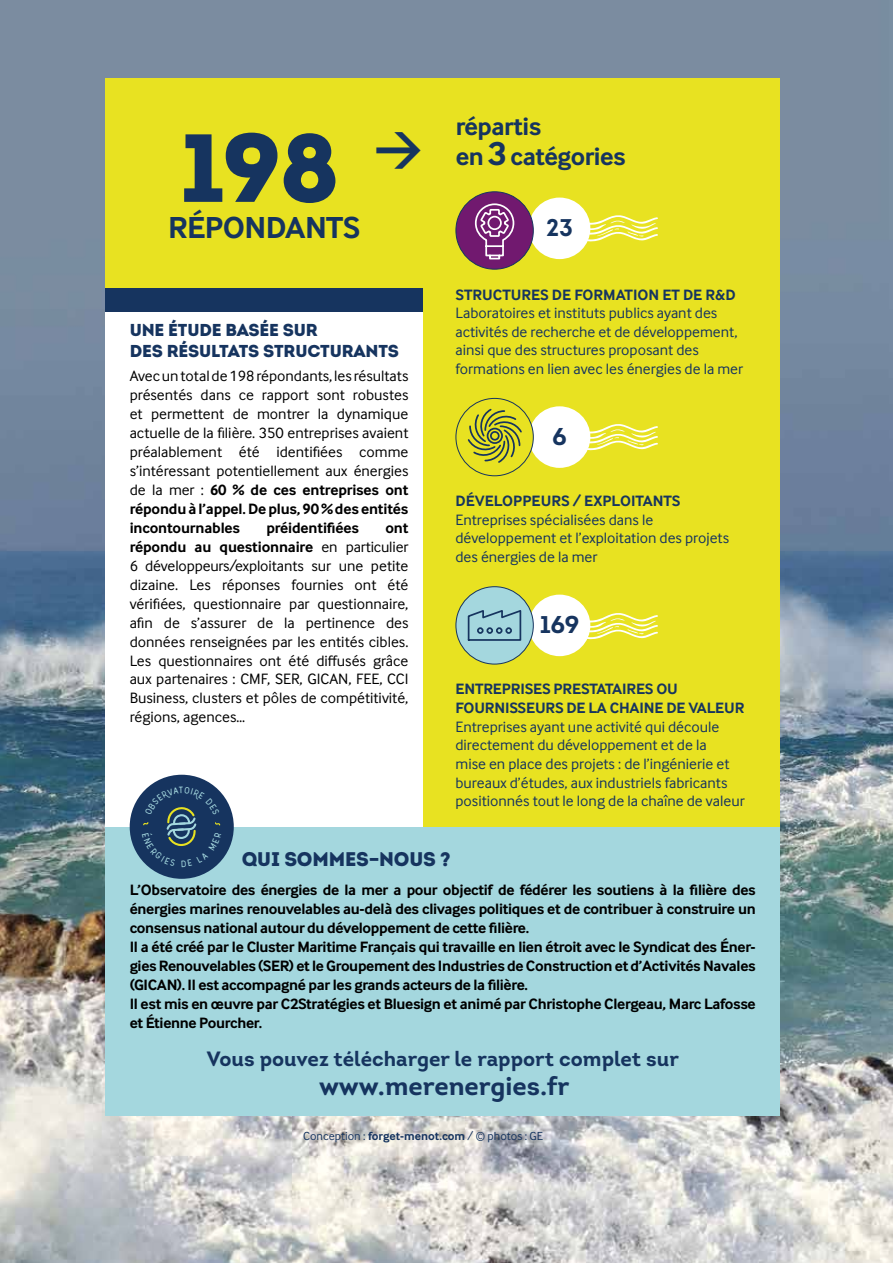
<style>
.page{position:relative;width:893px;height:1263px;background:#fff}
.page>*{position:absolute;margin:0;border:0;box-sizing:border-box;transform-origin:0 0}
.t1{font:900 96.45px "Intro";color:#16345f}
.t2{font:700 47.55px "DIN";color:#16345f}
.t3{font:700 31.5px "Inter Face";letter-spacing:-.02em;color:#16345f}
.t4{font:700 25.8px/29.2px "Inter Face";letter-spacing:-.02em;color:#16345f}
.t5{font:700 25.8px "Intro";color:#16345f}
.t6{font:700 24.15px "Intro";color:#16345f}
.t7{font:700 20.7px "Intro";color:#16345f}
.t8{font:900 19.65px "Intro";letter-spacing:-.01em;color:#16345f}
.t9{font:900 17.25px/20.7px "Intro";letter-spacing:-.01em;color:#16345f}
.t10{font:15.6px/18.9px "Inter Face";color:#000;text-align:justify}
.t11{font:700 15.6px/18.9px "Inter Face";letter-spacing:-.02em;color:#000}
.t12{font:15.6px/18.6px "Inter Face";color:#16345f}
.t13{font:700 15.6px/18.6px "Inter Face";letter-spacing:-.01em;color:#16345f}
.t14{font:12.15px "Inter Face";color:#16345f}
.s1{font-weight:700}
.s2{font-size:34.5px}
</style>
<div class="page">
<img style="left:0;top:0;width:893px;height:1263px">
<div style="left:105px;top:78px;width:675px;height:749px;background:#e8e221"></div>
<svg style="left:530px;top:214px;width:128px;height:28px"></svg>
<div style="left:105px;top:827px;width:675px;height:289px;background:#a4d7de"></div>
<div style="left:105px;top:309px;width:318px;height:518px;background:#fff"></div>
<div style="left:529px;top:198px;width:61px;height:61px;background:#fff;border-radius:50%"></div>
<div style="left:456px;top:192px;width:77px;height:77px;background:#71196f;border-radius:50%"></div>
<div style="left:455px;top:191px;width:79px;height:79px;border:1px solid #16345f;border-radius:50%"></div>
<svg style="left:474px;top:203px;width:41px;height:57px"></svg>
<div style="left:529px;top:595px;width:61px;height:61px;background:#fff;border-radius:50%"></div>
<div style="left:456px;top:587px;width:77px;height:77px;background:#a4d7de;border-radius:50%"></div>
<svg style="left:467px;top:608px;width:191px;height:34px"></svg>
<div style="left:529px;top:406px;width:61px;height:62px;background:#fff;border-radius:50%"></div>
<svg style="left:466px;top:407px;width:192px;height:57px"></svg>
<div style="left:130px;top:775px;width:104px;height:104px;background:#16345f;border-radius:50%"></div>
<div style="left:105px;top:288px;width:318px;height:24px;background:#16345f"></div>
<svg style="left:142px;top:787px;width:79px;height:80px"></svg>
<h1 class="t1" style="left:179px;top:105px;width:162px">198</h1>
<h3 class="t3" style="left:168px;top:209px;width:194px">RÉPONDANTS</h3>
<h2 class="t2" style="left:374px;top:116px;width:50px">&gt;</h2>
<p class="t9" style="left:130px;top:320px;width:271px">UNE ÉTUDE BASÉE SUR<br>DES RÉSULTATS STRUCTURANTS</p>
<p class="t10" style="left:130px;top:366px;width:280px">Avec un total de 198 répondants, les résultats présentés dans ce rapport sont robustes et permettent de montrer la dynamique actuelle de la filière. 350 entreprises avaient préalablement été identifiées comme s’intéressant potentiellement aux énergies de la mer : <span class="s1">60 % de ces entreprises ont répondu à l’appel. De plus, 90 % des entités incontournables</span></p>
<p class="t11" style="left:266px;top:518px;width:94px">préidentifiées</p>
<p class="t10" style="left:130px;top:518px;width:280px;text-indent:256px"><span class="s1">ont répondu au questionnaire</span> en particulier 6 développeurs/exploitants sur une petite dizaine. Les réponses fournies ont été vérifiées, questionnaire par questionnaire, afin de s’assurer de la pertinence des données renseignées par les entités cibles.<br>Les questionnaires ont été diffusés grâce aux partenaires : CMF, SER, GICAN, FEE, CCI Business, clusters et pôles de compétitivité, régions, agences…</p>
<h3 class="t4" style="left:456px;top:112px;width:171px">répartis<br>en <span class="s2">3</span> catégories</h3>
<h3 class="t6" style="left:546px;top:212px;width:28px">23</h3>
<p class="t13" style="left:455px;top:285px;width:282px">STRUCTURES DE FORMATION ET DE R&amp;D</p>
<p class="t12" style="left:455px;top:304px;width:289px">Laboratoires et instituts publics ayant des activités de recherche et de développement, ainsi que des structures proposant des formations en lien avec les énergies de la mer</p>
<h3 class="t6" style="left:552px;top:421px;width:16px">6</h3>
<p class="t13" style="left:455px;top:492px;width:227px">DÉVELOPPEURS / EXPLOITANTS</p>
<p class="t12" style="left:455px;top:510px;width:275px">Entreprises spécialisées dans le développement et l’exploitation des projets des énergies de la mer</p>
<h3 class="t6" style="left:540px;top:609px;width:41px">169</h3>
<p class="t13" style="left:455px;top:680px;width:290px">ENTREPRISES PRESTATAIRES OU<br>FOURNISSEURS DE LA CHAINE DE VALEUR</p>
<p class="t12" style="left:455px;top:717px;width:291px">Entreprises ayant une activité qui découle directement du développement et de la<br>mise en place des projets : de l’ingénierie et bureaux d’études, aux industriels fabricants positionnés tout le long de la chaîne de valeur</p>
<p class="t8" style="left:242px;top:846px;width:211px">QUI SOMMES–NOUS ?</p>
<p class="t11" style="left:130px;top:880px;width:627px">L’Observatoire des énergies de la mer a pour objectif de fédérer les soutiens à la filière des énergies marines renouvelables au-delà des clivages politiques et de contribuer à construire un consensus national autour du développement de cette filière.<br>Il a été créé par le Cluster Maritime Français qui travaille en lien étroit avec le Syndicat des Éner&shy;gies Renouvelables (SER) et le Groupement des Industries de Construction et d’Activités Navales (GICAN). Il est accompagné par les grands acteurs de la filière.<br>Il est mis en œuvre par C2Stratégies et Bluesign et animé par Christophe Clergeau, Marc Lafosse et Étienne Pourcher.</p>
<h3 class="t7" style="left:207px;top:1045px;width:474px">Vous pouvez télécharger le rapport complet sur</h3>
<h3 class="t5" style="left:319px;top:1069px;width:252px">www.merenergies.fr</h3>
<p class="t14" style="left:303px;top:1129px;width:241px">Conception : <span class="s1">forget-menot.com</span> / © photos : GE</p>
</div>
